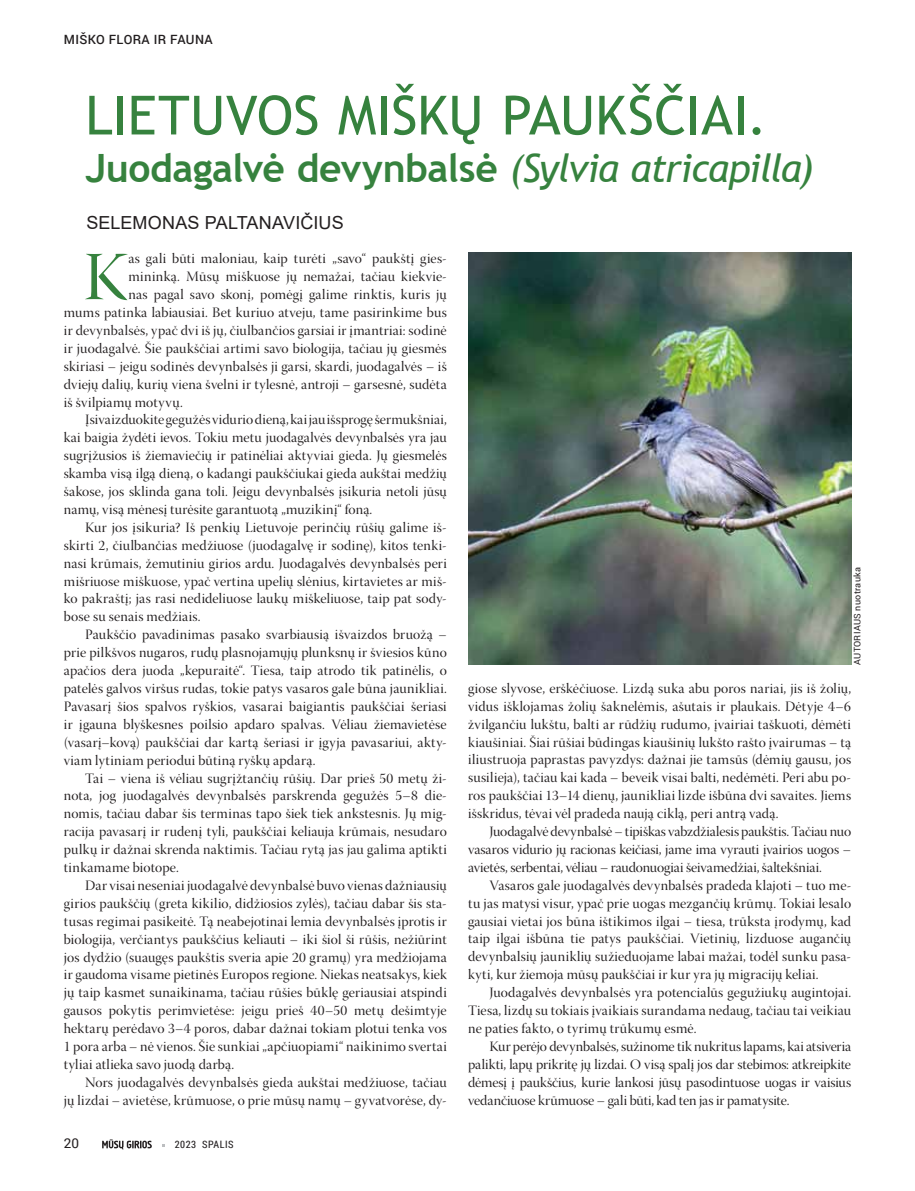
<style>
.page{position:relative;width:915px;height:1191px;background:#fff}
.page>*{position:absolute;margin:0;border:0;box-sizing:border-box;transform-origin:0 0}
.t1{font:68.55px "Warnock Pro Disp";color:#36823e}
.t2{font:54px "Trebuchet MS";letter-spacing:.005em;color:#36823e}
.t3{font:700 39px "Trebuchet MS";letter-spacing:-.01em;color:#36823e}
.t4{font:18px "Arial";letter-spacing:.005em;color:#231f20}
.t5{font:14.25px/17.9px "Warnock Pro Disp";letter-spacing:.015em;color:#231f20;text-align:justify}
.t6{font:13.5px "Roboto";color:#231f20}
.t7{font:500 12.75px "Roboto";letter-spacing:.03em;color:#231f20}
.t8{font:10.2px "Roboto Condensed";letter-spacing:.05em;color:#231f20}
.t9{font:9px "Roboto";letter-spacing:.03em;color:#231f20}
.s1{font-weight:400;font-style:italic}
</style>
<div class="page">
<svg style="left:102px;top:1139px;width:50px;height:10px"></svg>
<img style="left:468px;top:252px;width:382px;height:412px">
<p class="t7" style="left:64px;top:30px;width:150px">M IŠKO FLORA IR FAUNA</p>
<h2 class="t2" style="left:85px;top:81px;width:683px">LIETUVOS MIŠKŲ PAUKŠČIAI.</h2>
<h3 class="t3" style="left:85px;top:144px;width:729px">Juodagalvė devynbalsė <span class="s1">(Sylvia atricapilla)</span></h3>
<p class="t4" style="left:86px;top:210px;width:259px">SELEMONAS PALTANAVIČIUS</p>
<h1 class="t1" style="left:83px;top:240px;width:46px">K</h1>
<p class="t5" style="left:128px;top:251px;width:320px">as gali būti maloniau, kaip turėti „savo“ paukštį gies-</p>
<p class="t5" style="left:128px;top:269px;width:320px">mininką. Mūsų miškuose jų nemažai, tačiau kiekvie-</p>
<p class="t5" style="left:128px;top:287px;width:320px">nas pagal savo skonį, pomėgį galime rinktis, kuris jų</p>
<p class="t5" style="left:64px;top:305px;width:384px">mums patinka labiausiai. Bet kuriuo atveju, tame pasirinkime bus</p>
<p class="t5" style="left:64px;top:323px;width:384px">ir devynbalsės, ypač dvi iš jų, čiulbančios garsiai ir įmantriai: sodinė</p>
<p class="t5" style="left:64px;top:341px;width:384px">ir juodagalvė. Šie paukščiai artimi savo biologija, tačiau jų giesmės</p>
<p class="t5" style="left:64px;top:359px;width:384px">skiriasi – jeigu sodinės devynbalsės ji garsi, skardi, juodagalvės – iš</p>
<p class="t5" style="left:64px;top:377px;width:384px">dviejų dalių, kurių viena švelni ir tylesnė, antroji – garsesnė, sudėta</p>
<p class="t5" style="left:64px;top:395px;width:120px">iš švilpiamų motyvų.</p>
<p class="t5" style="left:85px;top:412px;width:363px">Įsivaizduokite gegužės vidurio dieną, kai jau išsprogę šermukšniai,</p>
<p class="t5" style="left:64px;top:430px;width:384px">kai baigia žydėti ievos. Tokiu metu juodagalvės devynbalsės yra jau</p>
<p class="t5" style="left:64px;top:448px;width:384px">sugrįžusios iš žiemaviečių ir patinėliai aktyviai gieda. Jų giesmelės</p>
<p class="t5" style="left:64px;top:466px;width:384px">skamba visą ilgą dieną, o kadangi paukščiukai gieda aukštai medžių</p>
<p class="t5" style="left:64px;top:484px;width:384px">šakose, jos sklinda gana toli. Jeigu devynbalsės įsikuria netoli jūsų</p>
<p class="t5" style="left:64px;top:502px;width:310px">namų, visą mėnesį turėsite garantuotą „muzikinį“ foną.</p>
<p class="t5" style="left:85px;top:520px;width:363px">Kur jos įsikuria? Iš penkių Lietuvoje perinčių rūšių galime iš-</p>
<p class="t5" style="left:64px;top:538px;width:384px">skirti 2, čiulbančias medžiuose (juodagalvę ir sodinę), kitos tenki-</p>
<p class="t5" style="left:64px;top:556px;width:384px">nasi krūmais, žemutiniu girios ardu. Juodagalvės devynbalsės peri</p>
<p class="t5" style="left:64px;top:573px;width:384px">mišriuose miškuose, ypač vertina upelių slėnius, kirtavietes ar miš-</p>
<p class="t5" style="left:64px;top:591px;width:384px">ko pakraštį; jas rasi nedideliuose laukų miškeliuose, taip pat sody-</p>
<p class="t5" style="left:64px;top:609px;width:138px">bose su senais medžiais.</p>
<p class="t5" style="left:85px;top:627px;width:363px">Paukščio pavadinimas pasako svarbiausią išvaizdos bruožą –</p>
<p class="t5" style="left:64px;top:645px;width:384px">prie pilkšvos nugaros, rudų plasnojamųjų plunksnų ir šviesios kūno</p>
<p class="t5" style="left:64px;top:663px;width:384px">apačios dera juoda „kepuraitė“. Tiesa, taip atrodo tik patinėlis, o</p>
<p class="t5" style="left:64px;top:681px;width:384px">patelės galvos viršus rudas, tokie patys vasaros gale būna jaunikliai.</p>
<p class="t5" style="left:64px;top:699px;width:384px">Pavasarį šios spalvos ryškios, vasarai baigiantis paukščiai šeriasi</p>
<p class="t5" style="left:64px;top:717px;width:384px">ir įgauna blyškesnes poilsio apdaro spalvas. Vėliau žiemavietėse</p>
<p class="t5" style="left:64px;top:735px;width:384px">(vasarį–kovą) paukščiai dar kartą šeriasi ir įgyja pavasariui, akty-</p>
<p class="t5" style="left:64px;top:752px;width:253px">viam lytiniam periodui būtiną ryškų apdarą.</p>
<p class="t5" style="left:85px;top:770px;width:363px">Tai – viena iš vėliau sugrįžtančių rūšių. Dar prieš 50 metų ži-</p>
<p class="t5" style="left:64px;top:788px;width:384px">nota, jog juodagalvės devynbalsės parskrenda gegužės 5–8 die-</p>
<p class="t5" style="left:64px;top:806px;width:384px">nomis, tačiau dabar šis terminas tapo šiek tiek ankstesnis. Jų mig-</p>
<p class="t5" style="left:64px;top:824px;width:384px">racija pavasarį ir rudenį tyli, paukščiai keliauja krūmais, nesudaro</p>
<p class="t5" style="left:64px;top:842px;width:384px">pulkų ir dažnai skrenda naktimis. Tačiau rytą jas jau galima aptikti</p>
<p class="t5" style="left:64px;top:860px;width:117px">tinkamame biotope.</p>
<p class="t5" style="left:85px;top:878px;width:363px">Dar visai neseniai juodagalvė devynbalsė buvo vienas dažniausių</p>
<p class="t5" style="left:64px;top:896px;width:384px">girios paukščių (greta kikilio, didžiosios zylės), tačiau dabar šis sta-</p>
<p class="t5" style="left:64px;top:914px;width:384px">tusas regimai pasikeitė. Tą neabejotinai lemia devynbalsės įprotis ir</p>
<p class="t5" style="left:64px;top:931px;width:384px">biologija, verčiantys paukščius keliauti – iki šiol ši rūšis, nežiūrint</p>
<p class="t5" style="left:64px;top:949px;width:384px">jos dydžio (suaugęs paukštis sveria apie 20 gramų) yra medžiojama</p>
<p class="t5" style="left:64px;top:967px;width:384px">ir gaudoma visame pietinės Europos regione. Niekas neatsakys, kiek</p>
<p class="t5" style="left:64px;top:985px;width:384px">jų taip kasmet sunaikinama, tačiau rūšies būklę geriausiai atspindi</p>
<p class="t5" style="left:64px;top:1003px;width:384px">gausos pokytis perimvietėse: jeigu prieš 40–50 metų dešimtyje</p>
<p class="t5" style="left:64px;top:1021px;width:384px">hektarų perėdavo 3–4 poros, dabar dažnai tokiam plotui tenka vos</p>
<p class="t5" style="left:64px;top:1039px;width:384px">1 pora arba – nė vienos. Šie sunkiai „apčiuopiami“ naikinimo svertai</p>
<p class="t5" style="left:64px;top:1057px;width:172px">tyliai atlieka savo juodą darbą.</p>
<p class="t5" style="left:85px;top:1075px;width:363px">Nors juodagalvės devynbalsės gieda aukštai medžiuose, tačiau</p>
<p class="t5" style="left:64px;top:1093px;width:384px">jų lizdai – avietėse, krūmuose, o prie mūsų namų – gyvatvorėse, dy-</p>
<p class="t6" style="left:64px;top:1133px;width:17px">20</p>
<p class="t8" style="left:175px;top:1137px;width:60px">2023 SPALIS</p>
<p class="t9" style="left:850px;top:665px;width:99px;rotate:-90deg">autoriaus nuotrauka</p>
<p class="t5" style="left:468px;top:681px;width:384px">giose slyvose, erškėčiuose. Lizdą suka abu poros nariai, jis iš žolių, vidus išklojamas žolių šaknelėmis, ašutais ir plaukais. Dėtyje 4–6 žvilgančiu lukštu, balti ar rūdžių rudumo, įvairiai taškuoti, dėmėti kiaušiniai. Šiai rūšiai būdingas kiaušinių lukšto rašto įvairumas – tą iliustruoja paprastas pavyzdys: dažnai jie tamsūs (dėmių gausu, jos susilieja), tačiau kai kada – beveik visai balti, nedėmėti. Peri abu po&shy;ros paukščiai 13–14 dienų, jaunikliai lizde išbūna dvi savaites. Jiems išskridus, tėvai vėl pradeda naują ciklą, peri antrą vadą.</p>
<p class="t5" style="left:468px;top:824px;width:384px;text-indent:21px">Juodagalvė devynbalsė – tipiškas vabzdžialesis paukštis. Tačiau nuo vasaros vidurio jų racionas keičiasi, jame ima vyrauti įvairios uogos – avietės, serbentai, vėliau – raudonuogiai šeivamedžiai, šaltekšniai.</p>
<p class="t5" style="left:468px;top:878px;width:384px;text-indent:21px">Vasaros gale juodagalvės devynbalsės pradeda klajoti – tuo me&shy;tu jas matysi visur, ypač prie uogas mezgančių krūmų. Tokiai lesalo gausiai vietai jos būna ištikimos ilgai – tiesa, trūksta įrodymų, kad taip ilgai išbūna tie patys paukščiai. Vietinių, lizduose augančių devynbalsių jauniklių sužieduojame labai mažai, todėl sunku pasa&shy;kyti, kur žiemoja mūsų paukščiai ir kur yra jų migracijų keliai.</p>
<p class="t5" style="left:468px;top:985px;width:384px;text-indent:21px">Juodagalvės devynbalsės yra potencialūs gegužiukų augintojai.<br>Tiesa, lizdų su tokiais įvaikiais surandama nedaug, tačiau tai veikiau ne paties fakto, o tyrimų trūkumų esmė.</p>
<p class="t5" style="left:468px;top:1039px;width:384px;text-indent:21px">Kur perėjo devynbalsės, sužinome tik nukritus lapams, kai atsiveria palikti, lapų prikritę jų lizdai. O visą spalį jos dar stebimos: atkreipkite dėmesį į paukščius, kurie lankosi jūsų pasodintuose uogas ir vaisius vedančiuose krūmuose – gali būti, kad ten jas ir pamatysite.</p>
</div>
